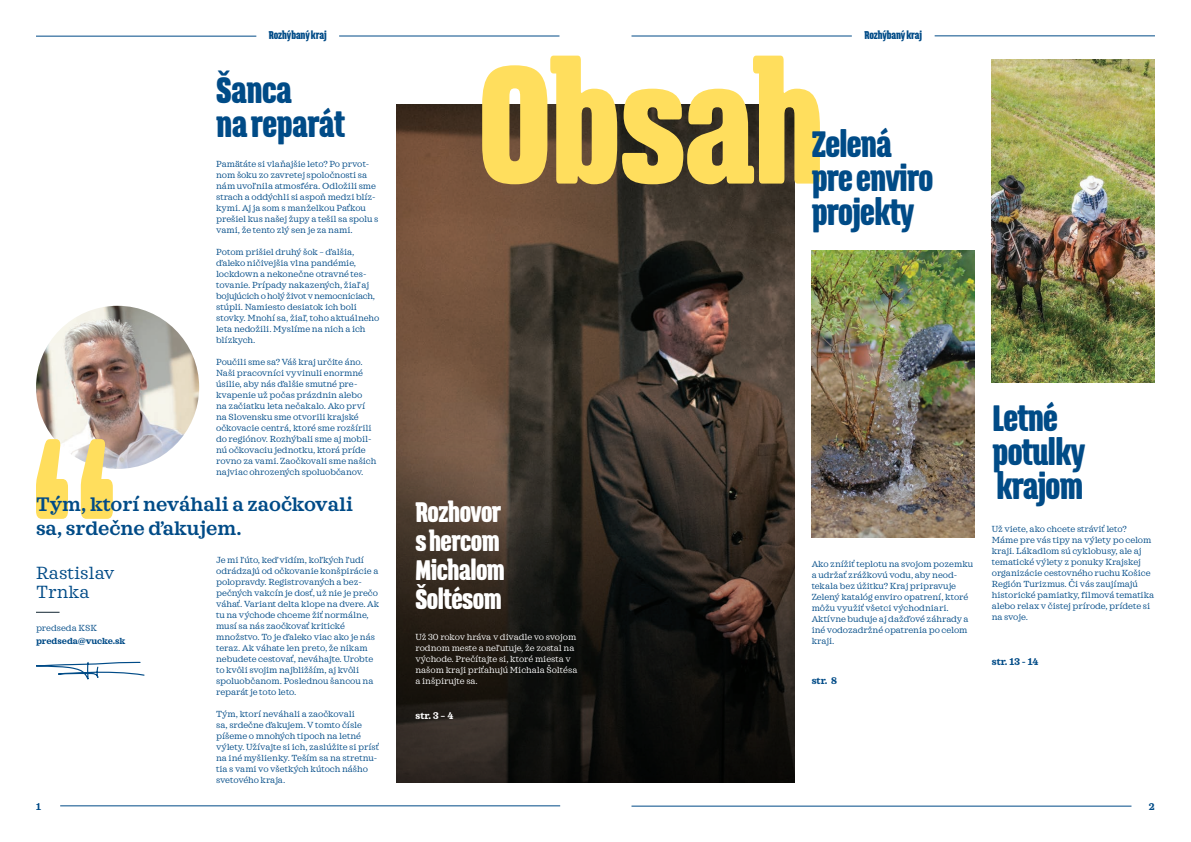
<style>
.page{position:relative;width:1191px;height:842px;background:#fff}
.page>*{position:absolute;margin:0;border:0;box-sizing:border-box;transform-origin:0 0}
.t1{font:900 148.8px "Triump";letter-spacing:-.01em;color:#ffde5d;scale:.8 1}
.t2{font:900 32.5px/34px "Triump";letter-spacing:-.025em;color:#004b87;scale:.8 1}
.t3{font:900 25px/29px "Triump";letter-spacing:-.025em;color:#fff;scale:.8 1}
.t4{font:600 20px/24px "Sagona";color:#004b87}
.t5{font:18px/19px "Sagona";color:#004b87}
.t6{font:900 10px "Triump";letter-spacing:-.01em;color:#004b87;scale:.8 1}
.t7{font:700 10px "Sagona";color:#004b87}
.t8{font:700 10px "Sagona";color:#fff}
.t9{font:9px/11px "Sagona";color:#004b87}
.t10{font:9px/11px "Sagona";color:#fff}
.t11{font:700 9px "Sagona";color:#004b87}
</style>
<div class="page">
<img style="left:396px;top:104px;width:398px;height:297px">
<svg style="left:396px;top:401px;width:398px;height:382px;background:#2c241d"></svg>
<svg style="left:36px;top:612px;width:24px;height:1px"></svg>
<img style="left:36px;top:306px;width:163px;height:163px;border-radius:82px">
<hr style="left:36px;top:36px;width:220px;height:1px;background:#004b87">
<img style="left:811px;top:251px;width:163px;height:286px">
<svg style="left:36px;top:439px;width:77px;height:80px"></svg>
<hr style="left:631px;top:806px;width:500px;height:1px;background:#004b87">
<hr style="left:60px;top:806px;width:500px;height:1px;background:#004b87">
<hr style="left:339px;top:36px;width:220px;height:1px;background:#004b87">
<hr style="left:631px;top:36px;width:221px;height:1px;background:#004b87">
<hr style="left:934px;top:36px;width:221px;height:1px;background:#004b87">
<svg style="left:36px;top:661px;width:109px;height:19px"></svg>
<img style="left:991px;top:60px;width:164px;height:323px">
<p class="t6" style="left:269px;top:28px;width:74px">Rozhýbaný kraj</p>
<p class="t6" style="left:864px;top:28px;width:74px">Rozhýbaný kraj</p>
<h2 class="t2" style="left:216px;top:72px;width:162px">Šanca<br>na reparát</h2>
<p class="t9" style="left:216px;top:159px;width:164px">Pamätáte si vlaňajšie leto? Po prvot&shy;nom šoku zo zavretej spoločnosti sa nám uvoľnila atmosféra. Odložili sme strach a oddýchli si aspoň medzi blíz&shy;kymi. Aj ja som s manželkou Paťkou prešiel kus našej župy a tešil sa spolu s vami, že tento zlý sen je za nami.</p>
<p class="t9" style="left:216px;top:247px;width:165px">Potom prišiel druhý šok – ďalšia, ďaleko ničivejšia vlna pandémie, lockdown a nekonečne otravné tes&shy;tovanie. Prípady nakazených, žiaľ aj bojujúcich o holý život v nemocniciach, stúpli. Namiesto desiatok ich boli stovky. Mnohí sa, žiaľ, toho aktuálneho leta nedožili. Myslíme na nich a ich blízkych.</p>
<p class="t9" style="left:216px;top:357px;width:162px">Poučili sme sa? Váš kraj určite áno.<br>Naši pracovníci vyvinuli enormné úsilie, aby nás ďalšie smutné pre&shy;kvapenie už počas prázdnin alebo<br>na začiatku leta nečakalo. Ako prví na Slovensku sme otvorili krajské očkovacie centrá, ktoré sme rozšírili do regiónov. Rozhýbali sme aj mobil&shy;nú očkovaciu jednotku, ktorá príde rovno za vami. Zaočkovali sme našich najviac ohrozených spoluobčanov.</p>
<h3 class="t4" style="left:36px;top:492px;width:318px">Tým, ktorí neváhali a zaočkovali sa, srdečne ďakujem.</h3>
<h3 class="t5" style="left:36px;top:563px;width:80px">Rastislav<br>Trnka</h3>
<p class="t9" style="left:36px;top:622px;width:63px">predseda KSK</p>
<p class="t11" style="left:36px;top:635px;width:91px">predseda@vucke.sk</p>
<p class="t7" style="left:36px;top:800px;width:6px">1</p>
<p class="t9" style="left:216px;top:555px;width:165px">Je mi ľ úto, keď vidím, koľkých ľ udí odrádzajú od očkovanie konšpirácie a polopravdy. Registrovaných a bez&shy;pečných vakcín je dosť, už nie je prečo váhať. Variant delta klope na dvere. Ak tu na východe chceme žiť normálne, musí sa nás zaočkovať kritické množstvo. To je ďaleko viac ako je nás teraz. Ak váhate len preto, že nikam nebudete cestovať, neváhajte. Urobte to kvôli svojim najbližším, aj kvôli spoluobčanom. Poslednou šancou na reparát je toto leto.</p>
<p class="t9" style="left:216px;top:709px;width:164px">Tým, ktorí neváhali a zaočkovali<br>sa, srdečne ďakujem. V tomto čísle píšeme o mnohých tipoch na letné výlety. Užívajte si ich, zaslúžite si prísť na iné myšlienky. Teším sa na stretnu&shy;tia s vami vo všetkých kútoch nášho svetového kraja.</p>
<h1 class="t1" style="left:478px;top:17px;width:435px">Obsah</h1>
<h2 class="t2" style="left:811px;top:126px;width:154px">Zelená pre enviro projekty</h2>
<h3 class="t3" style="left:415px;top:496px;width:113px">Rozhovor s hercom<br>Michalom<br>Šoltésom</h3>
<p class="t10" style="left:415px;top:631px;width:163px">Už 30 rokov hráva v divadle vo svojom rodnom meste a neľ utuje, že zostal na východe. Prečítajte si, ktoré miesta v našom kraji priťahujú Michala Šoltésa a inšpirujte sa.</p>
<p class="t8" style="left:415px;top:709px;width:39px">str. 3 – 4</p>
<p class="t9" style="left:811px;top:559px;width:163px">Ako znížiť teplotu na svojom pozemku a udržať zrážkovú vodu, aby neod&shy;tekala bez úžitku? Kraj pripravuje<br>Zelený katalóg enviro opatrení, ktoré môžu využiť všetci východniari.<br>Aktívne buduje aj dažďové záhrady a iné vodozadržné opatrenia po celom kraji.</p>
<p class="t7" style="left:811px;top:674px;width:27px">str. 8</p>
<h2 class="t2" style="left:992px;top:400px;width:117px">Letné potulky krajom</h2>
<p class="t9" style="left:991px;top:523px;width:164px">Už viete, ako chcete stráviť leto?<br>Máme pre vás tipy na výlety po celom kraji. Lákadlom sú cyklobusy, ale aj tematické výlety z ponuky Krajskej organizácie cestovného ruchu Košice Región Turizmus. Či vás zaujímajú historické pamiatky, filmová tematika alebo relax v čistej prírode, prídete si na svoje.</p>
<p class="t7" style="left:991px;top:655px;width:48px">str. 13 - 14</p>
<p class="t7" style="left:1149px;top:800px;width:7px">2</p>
</div>
